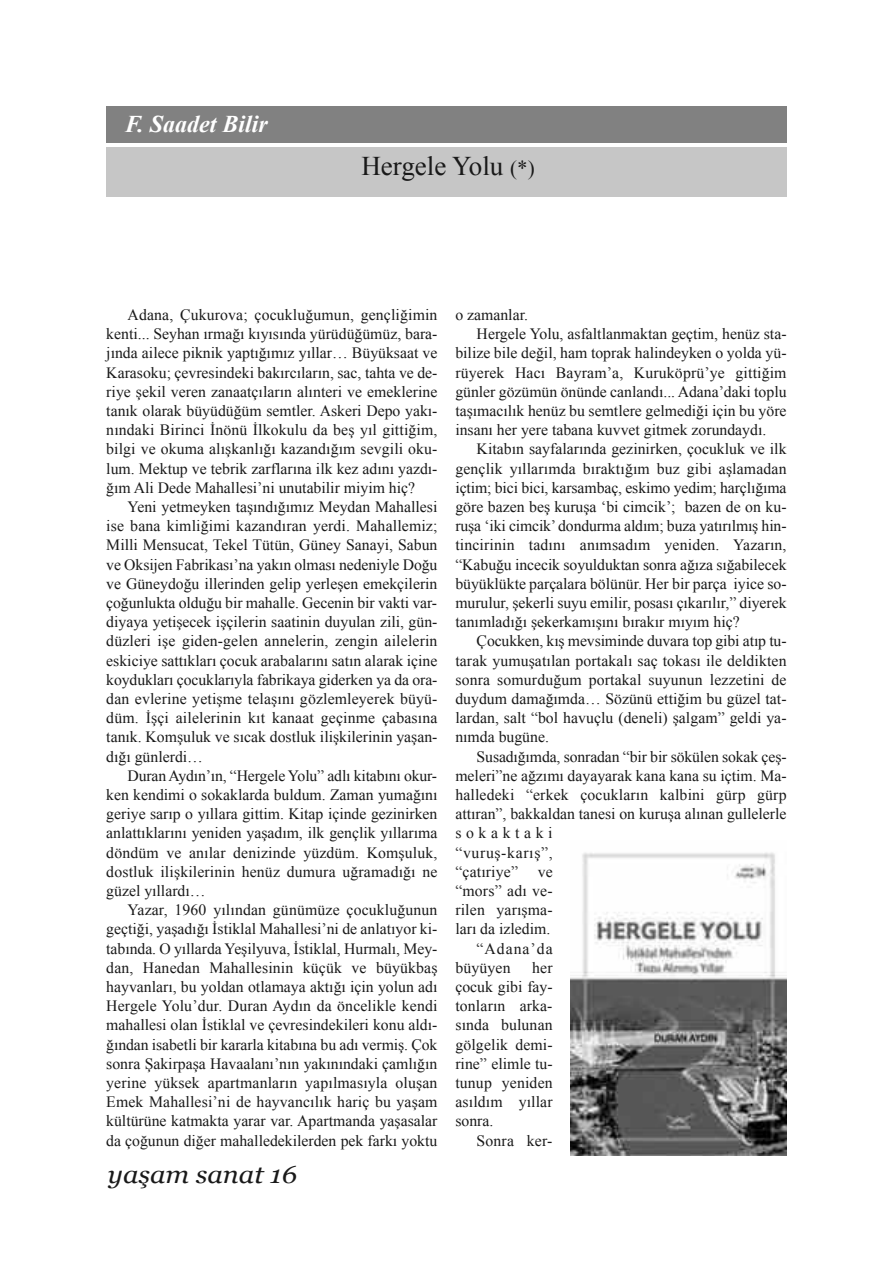
<style>
.page{position:relative;width:893px;height:1263px;background:#fff}
.page>*{position:absolute;margin:0;border:0;box-sizing:border-box;transform-origin:0 0}
.t1{font:27px "Times New Roman";color:#191919}
.t2{font:italic 24.6px "Georgia";color:#191919;scale:1.09 1}
.t3{font:italic 700 24px "Times New Roman";color:#fff}
.t4{font:15.75px/19.2px "Times New Roman";color:#191919;text-align:justify}
.t5{font:15.75px "Times New Roman";letter-spacing:.04em;color:#191919}
.t6{font:15.75px "Times New Roman";letter-spacing:.295em;color:#191919}
.s1{font-size:21px}
</style>
<div class="page">
<div style="left:106px;top:106px;width:681px;height:37px;background:#818181"></div>
<div style="left:106px;top:147px;width:681px;height:50px;background:#c6c6c6"></div>
<img style="left:571px;top:852px;width:215px;height:304px">
<h3 class="t3" style="left:125px;top:110px;width:144px">F. Saadet Bilir</h3>
<h1 class="t1" style="left:361px;top:151px;width:175px">Hergele Yolu <span class="s1">(*)</span></h1>
<p class="t4" style="left:106px;top:305px;width:333px;text-indent:21px">Adana, Çukurova; çocukluğumun, gençliğimin kenti... Seyhan ırmağı kıyısında yürüdüğümüz, bara&shy;jında ailece piknik yaptığımız yıllar… Büyüksaat ve Karasoku; çevresindeki bakırcıların, sac, tahta ve de&shy;riye şekil veren zanaatçıların alınteri ve emeklerine tanık olarak büyüdüğüm semtler. Askeri Depo yakı&shy;nındaki Birinci İnönü İlkokulu da beş yıl gittiğim, bilgi ve okuma alışkanlığı kazandığım sevgili oku&shy;lum. Mektup ve tebrik zarflarına ilk kez adını yazdı&shy;ğım Ali Dede Mahallesi’ni unutabilir miyim hiç?</p>
<p class="t4" style="left:106px;top:497px;width:333px;text-indent:21px">Yeni yetmeyken taşındığımız Meydan Mahallesi ise bana kimliğimi kazandıran yerdi. Mahallemiz; Milli Mensucat, Tekel Tütün, Güney Sanayi, Sabun ve Oksijen Fabrikası’na yakın olması nedeniyle Doğu ve Güneydoğu illerinden gelip yerleşen emekçilerin çoğunlukta olduğu bir mahalle. Gecenin bir vakti var&shy;diyaya yetişecek işçilerin saatinin duyulan zili, gün&shy;düzleri işe giden-gelen annelerin, zengin ailelerin eskiciye sattıkları çocuk arabalarını satın alarak içine koydukları çocuklarıyla fabrikaya giderken ya da ora&shy;dan evlerine yetişme telaşını gözlemleyerek büyü&shy;düm. İşçi ailelerinin kıt kanaat geçinme çabasına tanık. Komşuluk ve sıcak dostluk ilişkilerinin yaşan&shy;dığı günlerdi…</p>
<p class="t4" style="left:106px;top:766px;width:333px;text-indent:21px">Duran Aydın’ın, “Hergele Yolu” adlı kitabını okur&shy;ken kendimi o sokaklarda buldum. Zaman yumağını geriye sarıp o yıllara gittim. Kitap içinde gezinirken anlattıklarını yeniden yaşadım, ilk gençlik yıllarıma döndüm ve anılar denizinde yüzdüm. Komşuluk, dostluk ilişkilerinin henüz dumura uğramadığı ne güzel yıllardı…</p>
<p class="t4" style="left:106px;top:900px;width:333px;text-indent:21px">Yazar, 1960 yılından günümüze çocukluğunun geçtiği, yaşadığı İstiklal Mahallesi’ni de anlatıyor ki&shy;tabında. O yıllarda Yeşilyuva, İstiklal, Hurmalı, Mey&shy;dan, Hanedan Mahallesinin küçük ve büyükbaş hayvanları, bu yoldan otlamaya aktığı için yolun adı Hergele Yolu’dur. Duran Aydın da öncelikle kendi mahallesi olan İstiklal ve çevresindekileri konu aldı&shy;ğından isabetli bir kararla kitabına bu adı vermiş. Çok sonra Şakirpaşa Havaalanı’nın yakınındaki çamlığın yerine yüksek apartmanların yapılmasıyla oluşan Emek Mahallesi’ni de hayvancılık hariç bu yaşam kültürüne katmakta yarar var. Apartmanda yaşasalar da çoğunun diğer mahalledekilerden pek farkı yoktu</p>
<h2 class="t2" style="left:108px;top:1160px;width:175px">yaşam sanat 16</h2>
<p class="t4" style="left:455px;top:305px;width:74px">o zamanlar.</p>
<p class="t4" style="left:477px;top:324px;width:311px">Hergele Yolu, asfaltlanmaktan geçtim, henüz sta-</p>
<p class="t4" style="left:455px;top:343px;width:333px">bilize bile değil, ham toprak halindeyken o yolda yü-</p>
<p class="t4" style="left:455px;top:363px;width:333px">rüyerek Hacı Bayram’a, Kuruköprü’ye gittiğim</p>
<p class="t4" style="left:455px;top:382px;width:333px">günler gözümün önünde canlandı... Adana’daki toplu</p>
<p class="t4" style="left:455px;top:401px;width:333px">taşımacılık henüz bu semtlere gelmediği için bu yöre</p>
<p class="t4" style="left:455px;top:420px;width:312px">insanı her yere tabana kuvvet gitmek zorundaydı.</p>
<p class="t4" style="left:477px;top:439px;width:311px">Kitabın sayfalarında gezinirken, çocukluk ve ilk</p>
<p class="t4" style="left:455px;top:459px;width:333px">gençlik yıllarımda bıraktığım buz gibi aşlamadan</p>
<p class="t4" style="left:455px;top:478px;width:333px">içtim; bici bici, karsambaç, eskimo yedim; harçlığıma</p>
<p class="t4" style="left:455px;top:497px;width:333px">göre bazen beş kuruşa ‘bi cimcik’; bazen de on ku-</p>
<p class="t4" style="left:455px;top:516px;width:333px">ruşa ‘iki cimcik’ dondurma aldım; buza yatırılmış hin-</p>
<p class="t4" style="left:455px;top:535px;width:333px">tincirinin tadını anımsadım yeniden. Yazarın,</p>
<p class="t4" style="left:455px;top:555px;width:333px">“Kabuğu incecik soyulduktan sonra ağıza sığabilecek</p>
<p class="t4" style="left:455px;top:574px;width:333px">büyüklükte parçalara bölünür. Her bir parça iyice so-</p>
<p class="t4" style="left:455px;top:593px;width:333px">murulur, şekerli suyu emilir, posası çıkarılır,” diyerek</p>
<p class="t4" style="left:455px;top:612px;width:286px">tanımladığı şekerkamışını bırakır mıyım hiç?</p>
<p class="t4" style="left:477px;top:631px;width:311px">Çocukken, kış mevsiminde duvara top gibi atıp tu-</p>
<p class="t4" style="left:455px;top:651px;width:333px">tarak yumuşatılan portakalı saç tokası ile deldikten</p>
<p class="t4" style="left:455px;top:670px;width:333px">sonra somurduğum portakal suyunun lezzetini de</p>
<p class="t4" style="left:455px;top:689px;width:333px">duydum damağımda… Sözünü ettiğim bu güzel tat-</p>
<p class="t4" style="left:455px;top:708px;width:333px">lardan, salt “bol havuçlu (deneli) şalgam” geldi ya-</p>
<p class="t4" style="left:455px;top:727px;width:95px">nımda bugüne.</p>
<p class="t4" style="left:477px;top:747px;width:311px">Susadığımda, sonradan “bir bir sökülen sokak çeş-</p>
<p class="t4" style="left:455px;top:766px;width:333px">meleri”ne ağzımı dayayarak kana kana su içtim. Ma-</p>
<p class="t4" style="left:455px;top:785px;width:333px">halledeki “erkek çocukların kalbini gürp gürp</p>
<p class="t4" style="left:455px;top:804px;width:333px">attıran”, bakkaldan tanesi on kuruşa alınan gullelerle</p>
<p class="t6" style="left:455px;top:824px;width:99px">sokaktaki</p>
<p class="t5" style="left:455px;top:843px;width:99px">“vuruş-karış”,</p>
<p class="t4" style="left:455px;top:862px;width:99px">“çatıriye” ve</p>
<p class="t4" style="left:455px;top:881px;width:99px">“mors” adı ve-</p>
<p class="t4" style="left:455px;top:900px;width:99px">rilen yarışma-</p>
<p class="t4" style="left:455px;top:919px;width:96px">ları da izledim.</p>
<p class="t4" style="left:477px;top:939px;width:78px">“Adana’da</p>
<p class="t4" style="left:455px;top:958px;width:57px">büyüyen</p>
<p class="t4" style="left:455px;top:958px;width:99px;text-indent:77px">her çocuk gibi fay&shy;tonların arka&shy;sında bulunan gölgelik demi&shy;rine” elimle tu&shy;tunup yeniden asıldım yıllar sonra.</p>
<p class="t4" style="left:477px;top:1131px;width:77px">Sonra ker-</p>
</div>
